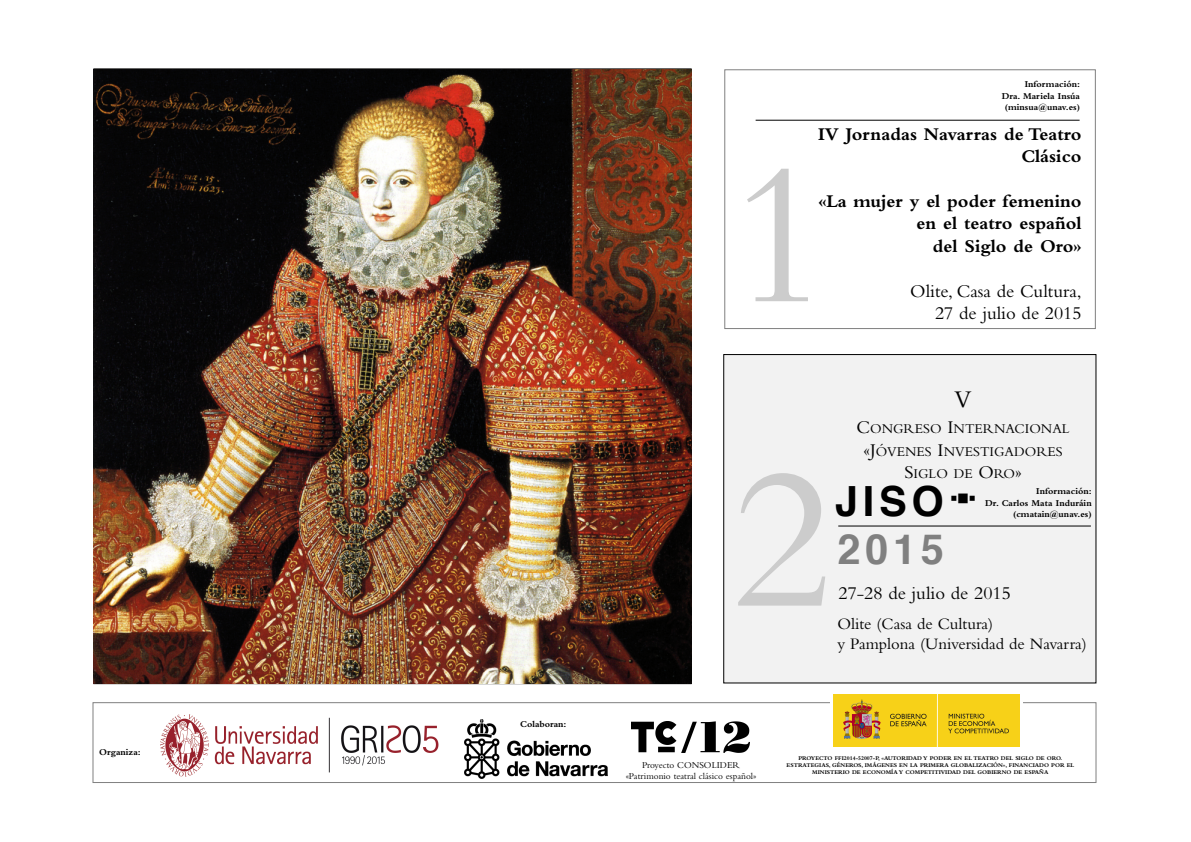
<style>
.page{position:relative;width:1191px;height:842px;background:#fff}
.page>*{position:absolute;margin:0;border:0;box-sizing:border-box;transform-origin:0 0}
.t1{font:208px "Bembo";color:#ccc}
.t2{font:700 41.6px "Helvetica";color:#000}
.t3{font:700 41.6px "Helvetica";color:#808080}
.t4{font:25px "Bembo";color:#000}
.t5{font:700 18.7px/22.5px "Bembo";color:#000;text-align:right}
.t6{font:18.7px "Bembo";color:#000}
.t7{font:16.6px/20px "Bembo";color:#000}
.t8{font:14px/22.5px "Bembo";color:#000;text-align:center}
.t9{font:700 9.4px/11.2px "Bembo";color:#000;text-align:right}
.t10{font:9.4px/11.2px "Bembo";color:#000;text-align:center}
.t11{font:700 5.9px/7.1px "Bembo";color:#000;text-align:center}
.s1{font-size:18.7px}
</style>
<div class="page">
<div style="left:725px;top:70px;width:371px;height:259px;border:1px solid #808080"></div>
<img style="left:94px;top:69px;width:597px;height:615px">
<hr style="left:756px;top:120px;width:324px;height:1px;background:#000">
<div style="left:93px;top:702px;width:1003px;height:81px;border:1px solid #808080"></div>
<div style="left:724px;top:355px;width:372px;height:328px;background:#f2f2f2"></div>
<img style="left:631px;top:721px;width:118px;height:32px">
<img style="left:464px;top:719px;width:144px;height:59px">
<hr style="left:838px;top:526px;width:253px;height:1px;background:#000">
<div style="left:830px;top:694px;width:192px;height:52px;background:linear-gradient(to bottom,#fff,#fff)"></div>
<img style="left:833px;top:694px;width:186px;height:52px">
<img style="left:160px;top:714px;width:279px;height:63px">
<h3 class="t9" style="left:99px;top:746px;width:43px">Organiza:</h3>
<h3 class="t9" style="left:520px;top:718px;width:48px">Colaboran:</h3>
<h1 class="t1" style="left:729px;top:115px;width:103px">1</h1>
<h3 class="t9" style="left:1002px;top:79px;width:80px">Información:<br>Dra. Mariela Insúa (minsua@unav.es)</h3>
<h3 class="t5" style="left:818px;top:122px;width:265px">IV Jornadas Navarras de Teatro<br>Clásico</h3>
<h3 class="t5" style="left:818px;top:190px;width:265px">«La mujer y el poder femenino en el teatro español<br>del Siglo de Oro»</h3>
<h3 class="t6" style="left:910px;top:280px;width:173px">Olite, Casa de Cultura,</h3>
<h3 class="t6" style="left:935px;top:303px;width:148px">27 de julio de 2015</h3>
<h1 class="t1" style="left:732px;top:419px;width:103px">2</h1>
<h3 class="t4" style="left:955px;top:385px;width:19px">V</h3>
<h3 class="t8" style="left:857px;top:417px;width:214px"><span class="s1">C</span>ONGRESO <span class="s1">I</span>NTERNACIONAL <span class="s1">«J</span>ÓVENES <span class="s1">I</span>NVESTIGADORES<br><span class="s1">S</span>IGLO DE <span class="s1">O</span>RO<span class="s1">»</span></h3>
<h3 class="t9" style="left:985px;top:486px;width:108px">Información:<br>Dr. Carlos Mata Induráin (cmatain@unav.es)</h3>
<h2 class="t2" style="left:835px;top:484px;width:110px">JISO</h2>
<h2 class="t3" style="left:838px;top:532px;width:108px">2015</h2>
<h3 class="t6" style="left:839px;top:582px;width:174px">27-28 de julio de 2015</h3>
<h3 class="t7" style="left:837px;top:613px;width:251px">Olite (Casa de Cultura)<br>y Pamplona (Universidad de Navarra)</h3>
<h3 class="t10" style="left:626px;top:759px;width:132px">Proyecto CONSOLIDER «Patrimonio teatral clásico español»</h3>
<p class="t11" style="left:787px;top:755px;width:289px">PROYECTO FFI2014-52007-P, «AUTORIDAD Y PODER EN EL TEATRO DEL SIGLO DE ORO.<br>ESTRATEGIAS, GÉNEROS, IMÁGENES EN LA PRIMERA GLOBALIZACIÓN», FINANCIADO POR EL<br>MINISTERIO DE ECONOMÍA Y COMPETITIVIDAD DEL GOBIERNO DE ESPAÑA</p>
</div>
